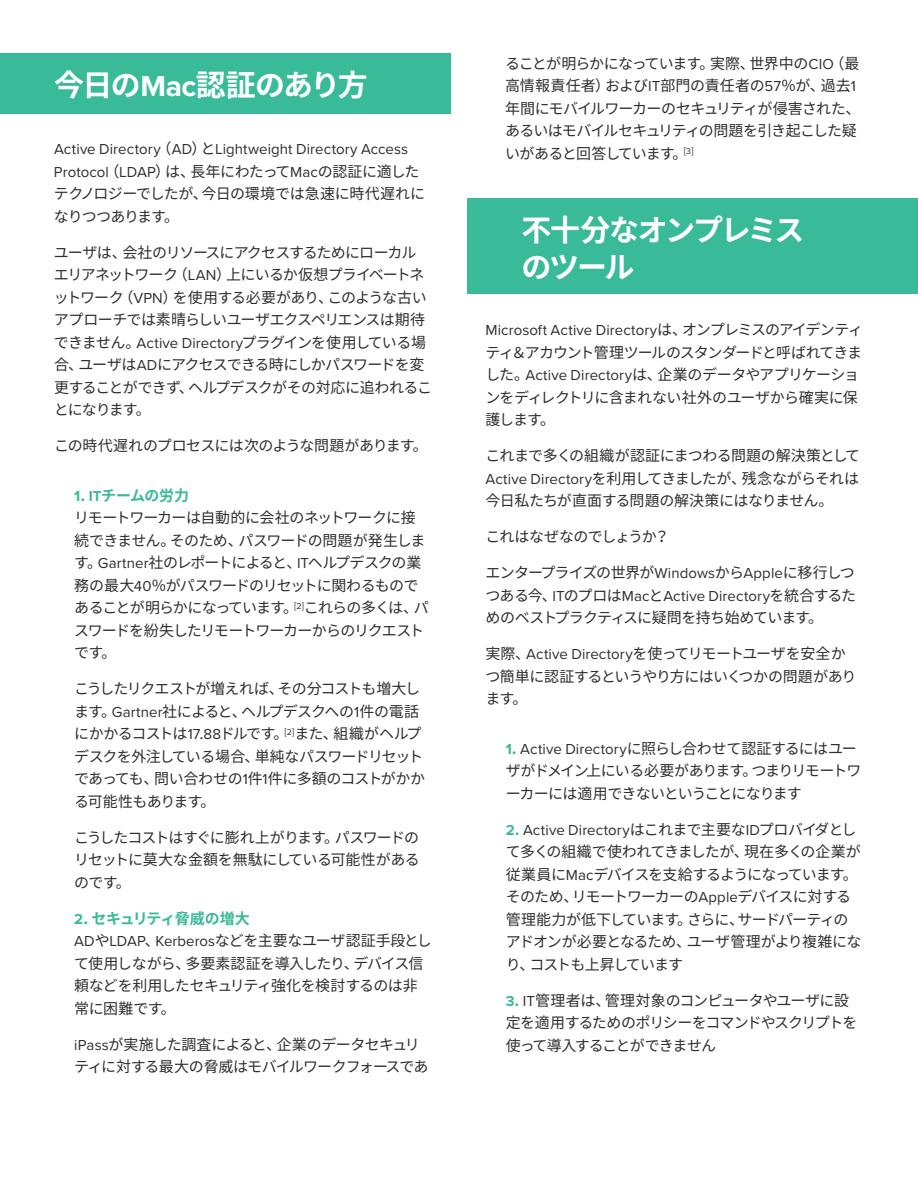
<style>
.page{position:relative;width:918px;height:1188px;background:#fff}
.page>*{position:absolute;margin:0;border:0;box-sizing:border-box;transform-origin:0 0}
.t1{font:700 30px/37.5px "Noto Sans CJ Kjp";letter-spacing:-.065em;color:#fff}
.t2{font:15px/22.5px "Noto Sans CJ Kjp";letter-spacing:-.055em;color:#302d2d}
.t3{font:15px/22.5px "Noto Sans CJ Kjp";letter-spacing:-.035em;color:#302d2d}
.t4{font:15px "Proxima Nova";letter-spacing:.01em;color:#302d2d}
.t5{font:15px/22.5px "Noto Sans CJ Kjp";letter-spacing:-.03em;color:#302d2d}
.s1{font-family:"Proxima Nova"}
.s2{font-family:"Noto Sans CJ Kjp"}
.s3{font-family:"Proxima Nova";font-weight:700;color:#39ba99}
.s4{font-weight:700;color:#39ba99}
.s5{font-family:"Noto Sans CJ Kjp";font-weight:700;color:#39ba99}
</style>
<div class="page">
<div style="left:0;top:54px;width:450px;height:60px;background:#39ba99"></div>
<div style="left:468px;top:199px;width:450px;height:95px;background:#39ba99"></div>
<h1 class="t1" style="left:54px;top:67px;width:315px">今日の<span class="s1">Mac</span>認証のあり方</h1>
<p class="t4" style="left:54px;top:138px;width:356px">Active Directory<span class="s2">（</span>AD<span class="s2">）と</span>Lightweight Directory Access</p>
<p class="t5" style="left:54px;top:161px;width:373px"><span class="s1">Protocol</span>（<span class="s1">LDAP</span>）は、長年にわたって<span class="s1">Mac</span>の認証に適したテクノロジーでしたが、今日の環境では急速に時代遅れになりつつあります。</p>
<p class="t2" style="left:54px;top:242px;width:380px">ユーザは、会社のリソースにアクセスするためにローカルエリアネットワーク（<span class="s1">LAN</span>）上にいるか仮想プライベートネットワーク（<span class="s1">VPN</span>）を使用する必要があり、このような古いアプローチでは素晴らしいユーザエクスペリエンスは期待できません。<span class="s1">Active Directory</span>プラグインを使用している場合、ユーザは<span class="s1">AD</span>にアクセスできる時にしかパスワードを変更することができず、ヘルプデスクがその対応に追われることになります。</p>
<p class="t3" style="left:54px;top:435px;width:375px">この時代遅れのプロセスには次のような問題があります。</p>
<p class="t2" style="left:74px;top:485px;width:356px"><span class="s3">1</span><span class="s4">.</span> <span class="s3">IT</span><span class="s4">チームの労力<br></span>リモートワーカーは自動的に会社のネットワークに接続できません。そのため、パスワードの問題が発生します。<span class="s1">Gartner</span>社のレポートによると、<span class="s1">IT</span>ヘルプデスクの業務の最大<span class="s1">40</span>％がパスワードのリセットに関わるものであることが明らかになっています。<sup>[</sup><sup>2</sup><sup>]</sup>これらの多くは、パスワードを紛失したリモートワーカーからのリクエストです。</p>
<p class="t2" style="left:74px;top:678px;width:352px">こうしたリクエストが増えれば、その分コストも増大します。<span class="s1">Gartner</span>社によると、ヘルプデスクへの<span class="s1">1</span>件の電話にかかるコストは<span class="s1">17</span>.<span class="s1">88</span>ドルです。<sup>[</sup><sup>2</sup><sup>]</sup>また、組織がヘルプデスクを外注している場合、単純なパスワードリセットであっても、問い合わせの<span class="s1">1</span>件<span class="s1">1</span>件に多額のコストがかかる可能性もあります。</p>
<p class="t2" style="left:74px;top:827px;width:347px;text-align:justify">こうしたコストはすぐに膨れ上がります。パスワードのリセットに莫大な金額を無駄にしている可能性があるのです。</p>
<p class="t3" style="left:74px;top:908px;width:359px"><span class="s3">2</span><span class="s4">. セキュリティ脅威の増大<br></span><span class="s1">AD</span>や<span class="s1">LDAP</span>、<span class="s1">Kerberos</span>などを主要なユーザ認証手段として使用しながら、多要素認証を導入したり、デバイス信頼などを利用したセキュリティ強化を検討するのは非常に困難です。</p>
<p class="t2" style="left:74px;top:1034px;width:356px"><span class="s1">iPass</span>が実施した調査によると、企業のデータセキュリティに対する最大の脅威はモバイルワークフォースであ</p>
<p class="t2" style="left:505px;top:53px;width:357px">ることが明らかになっています。実際、世界中の<span class="s1">CIO</span>（最高情報責任者）および<span class="s1">IT</span>部門の責任者の<span class="s1">57</span>％が、過去<span class="s1">1</span>年間にモバイルワーカーのセキュリティが侵害された、あるいはモバイルセキュリティの問題を引き起こした疑いがあると回答しています。<sup>[</sup><sup>3</sup><sup>]</sup></p>
<h1 class="t1" style="left:522px;top:211px;width:284px">不十分なオンプレミスのツール</h1>
<p class="t4" style="left:485px;top:319px;width:379px">Microsoft Active Directory<span class="s2">は、オンプレミスのアイデンティ</span></p>
<p class="t2" style="left:485px;top:341px;width:378px">ティ＆アカウント管理ツールのスタンダードと呼ばれてきました。<span class="s1">Active Directory</span>は、企業のデータやアプリケーションをディレクトリに含まれない社外のユーザから確実に保護します。</p>
<p class="t2" style="left:485px;top:445px;width:376px;text-align:justify">これまで多くの組織が認証にまつわる問題の解決策として<span class="s1">Active Directory</span>を利用してきましたが、残念ながらそれは今日私たちが直面する問題の解決策にはなりません。</p>
<p class="t2" style="left:485px;top:526px;width:186px">これはなぜなのでしょうか？</p>
<p class="t2" style="left:485px;top:562px;width:371px">エンタープライズの世界が<span class="s1">Windows</span>から<span class="s1">Apple</span>に移行しつ</p>
<p class="t4" style="left:485px;top:584px;width:372px"><span class="s2">つある今、</span>IT<span class="s2">のプロは</span>Mac<span class="s2">と</span>Active Directory<span class="s2">を統合するた</span></p>
<p class="t2" style="left:485px;top:607px;width:339px">めのベストプラクティスに疑問を持ち始めています。</p>
<p class="t3" style="left:485px;top:643px;width:372px">実際、<span class="s1">Active Directory</span>を使ってリモートユーザを安全かつ簡単に認証するというやり方にはいくつかの問題があります。</p>
<p class="t2" style="left:506px;top:737px;width:357px"><span class="s3">1</span><span class="s4">.</span> <span class="s1">Active Directory</span>に照らし合わせて認証するにはユーザがドメイン上にいる必要があります。つまりリモートワーカーには適用できないということになります</p>
<p class="t4" style="left:506px;top:818px;width:352px"><span class="s4">2</span><span class="s5">.</span> Active Directory<span class="s2">はこれまで主要な</span>ID<span class="s2">プロバイダとし</span></p>
<p class="t2" style="left:506px;top:841px;width:357px">て多くの組織で使われてきましたが、現在多くの企業が従業員に<span class="s1">Mac</span>デバイスを支給するようになっています。そのため、リモートワーカーの<span class="s1">Apple</span>デバイスに対する管理能力が低下しています。さらに、サードパーティのアドオンが必要となるため、ユーザ管理がより複雑になり、コストも上昇しています</p>
<p class="t2" style="left:506px;top:989px;width:353px"><span class="s3">3</span><span class="s4">.</span> <span class="s1">IT</span>管理者は、管理対象のコンピュータやユーザに設定を適用するためのポリシーをコマンドやスクリプトを使って導入することができません</p>
</div>
